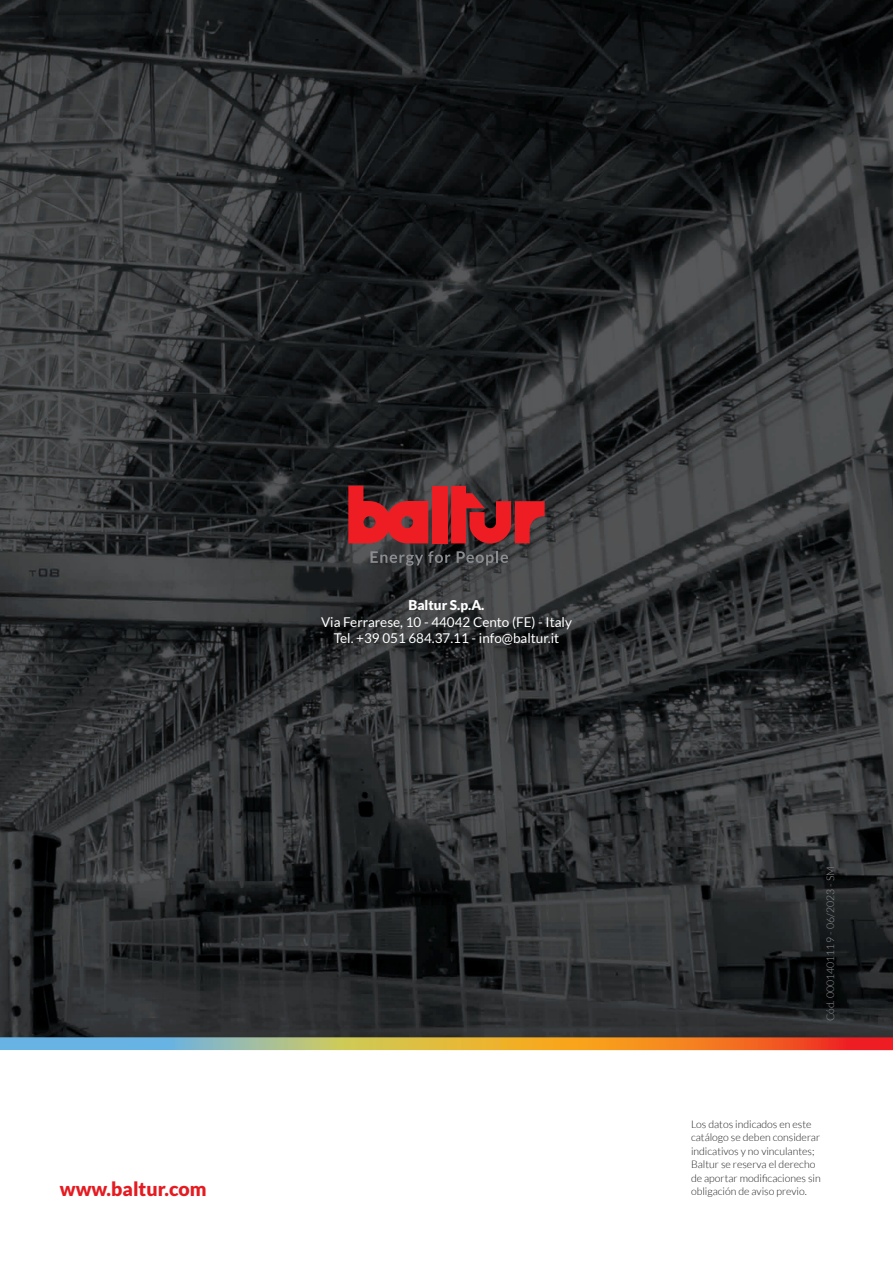
<style>
.page{position:relative;width:893px;height:1263px;background:#fff}
.page>*{position:absolute;margin:0;border:0;box-sizing:border-box;transform-origin:0 0}
.t1{font:900 19.5px "Lato";color:#e51b21}
.t2{font:13.5px "Lato";color:#fff}
.t3{font:900 13.5px "Lato";color:#fff}
.t4{font:300 10.5px/13.5px "Lato";color:#231f20}
.Normale{font:300 10.5px "Lato";color:#939598}
</style>
<div class="page">
<img style="left:0;top:0;width:893px;height:1037px">
<svg style="left:0;top:1037px;width:893px;height:13px;background:#c09862"></svg>
<svg style="left:370px;top:551px;width:80px;height:15px"></svg>
<svg style="left:457px;top:551px;width:51px;height:14px"></svg>
<svg style="left:348px;top:486px;width:80px;height:57px;background:#b22428"></svg>
<div style="left:432px;top:486px;width:15px;height:57px;background:#ee1d23"></div>
<svg style="left:451px;top:486px;width:94px;height:57px;background:#9a2428"></svg>
<p class="t3" style="left:408px;top:598px;width:78px">Baltur S.p.A.</p>
<p class="t2" style="left:321px;top:614px;width:252px">Via Ferrarese, 10 - 44042 Cento (FE) - Italy</p>
<p class="t2" style="left:334px;top:630px;width:227px">Tel. +39 051 684.37.11 - info@baltur.it</p>
<p class="Normale" style="left:825px;top:1021px;width:157px;rotate:-90deg">Cód. 0001401119 - 06/2023 - SM</p>
<p class="t4" style="left:691px;top:1117px;width:131px">Los datos indicados en este catálogo se deben considerar indicativos y no vinculantes;</p>
<p class="t4" style="left:691px;top:1158px;width:131px">Baltur se reserva el derecho de aportar modificaciones sin</p>
<p class="t1" style="left:60px;top:1177px;width:148px">www.baltur.com</p>
<p class="t4" style="left:691px;top:1185px;width:117px">obligación de aviso previo.</p>
</div>
